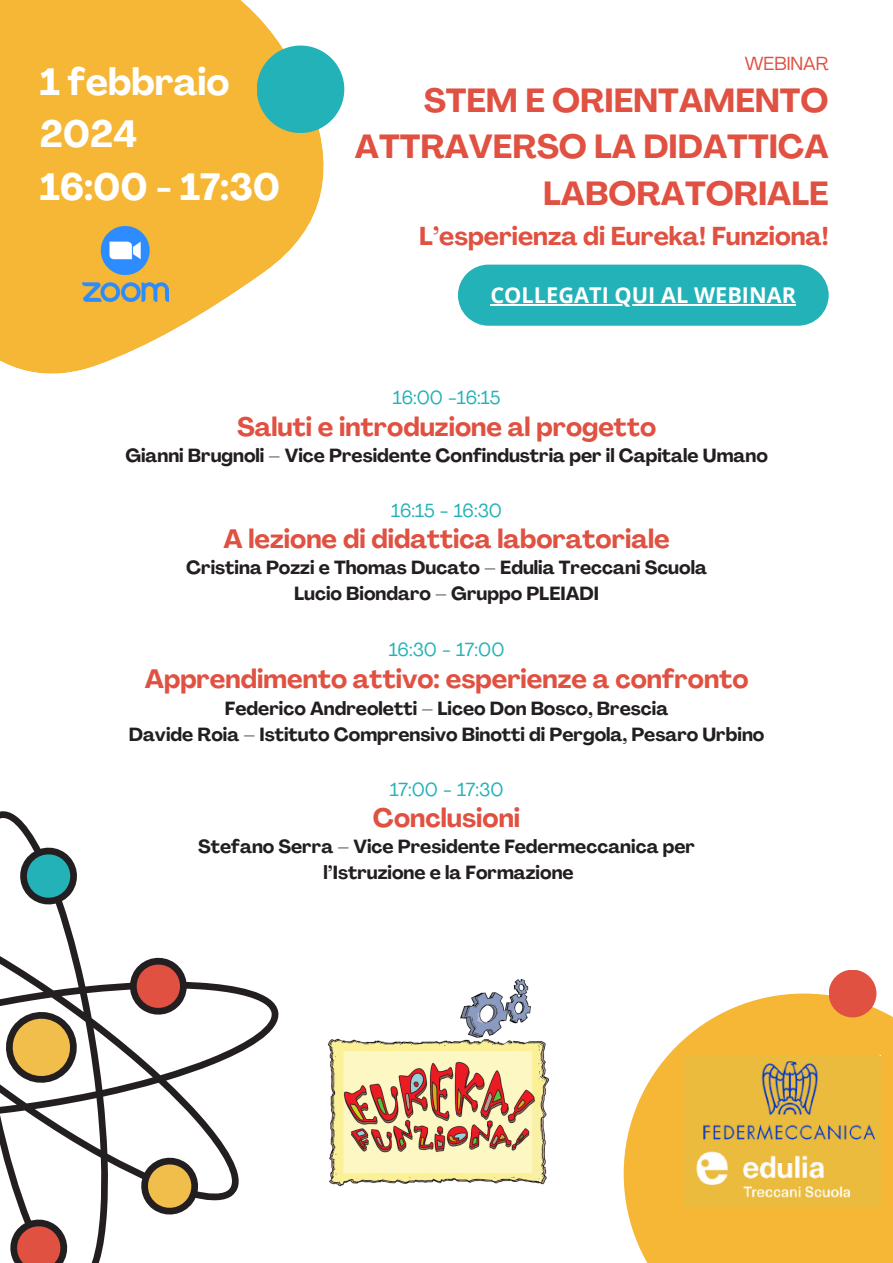
<style>
.page{position:relative;width:893px;height:1263px;background:#fff}
.page>*{position:absolute;margin:0;border:0;box-sizing:border-box;transform-origin:0 0}
.t1{font:700 37.5px/52.3px "Agrandir";color:#fff}
.t2{font:700 33px/46.1px "Agrandir";color:#e05142;text-align:right}
.t3{font:700 26.25px "Agrandir";color:#e05142}
.t4{font:700 25.5px "Agrandir";color:#e05142}
.t5{font:700 21.75px "Open Sans";color:#fff}
.t6{font:700 18.75px/25.9px "Agrandir";color:#231f20;text-align:center}
.t7{font:18.75px "Agrandir";color:#22b2b8}
.t8{font:18.75px "Agrandir";color:#e05142}
</style>
<div class="page">
<img style="left:344px;top:979px;width:205px;height:206px">
<svg style="left:623px;top:993px;width:270px;height:270px;fill:#f6b737"></svg>
<img style="left:683px;top:1055px;width:197px;height:152px">
<svg style="left:327px;top:1038px;width:17px;height:149px;fill:#fcf097"></svg>
<svg style="left:0;top:811px;width:279px;height:452px"></svg>
<svg style="left:0;top:0;width:324px;height:374px;fill:#f6b737"></svg>
<div style="left:257px;top:46px;width:87px;height:87px;background:#22b2b8;border-radius:50%"></div>
<img style="left:83px;top:226px;width:86px;height:75px">
<div style="left:458px;top:265px;width:370px;height:61px;background:#22b2b8"></div>
<hr style="left:490px;top:304px;width:306px;height:2px;background:#fff">
<div style="left:828px;top:970px;width:48px;height:47px;background:#e05142;border-radius:50%"></div>
<h3 class="t1" style="left:40px;top:59px;width:242px">1 febbraio<br>2024<br>16:00 - 17:30</h3>
<p class="t8" style="left:745px;top:56px;width:85px">WEBINAR</p>
<h5 class="t2" style="left:355px;top:81px;width:475px">STEM E ORIENTAMENTO<br>ATTRAVERSO LA DIDATTICA<br>LABORATORIALE</h5>
<h2 class="t4" style="left:419px;top:226px;width:411px">L’esperienza di Eureka! Funziona!</h2>
<p class="t5" style="left:490px;top:280px;width:307px">COLLEGATI QUI AL WEBINAR</p>
<p class="t7" style="left:393px;top:390px;width:109px">16:00 -16:15</p>
<h3 class="t3" style="left:237px;top:416px;width:420px">Saluti e introduzione al progetto</h3>
<h6 class="t6" style="left:125px;top:444px;width:644px">Gianni Brugnoli – Vice Presidente Confindustria per il Capitale Umano</h6>
<p class="t7" style="left:391px;top:503px;width:112px">16:15 - 16:30</p>
<h3 class="t3" style="left:223px;top:529px;width:448px">A lezione di didattica laboratoriale</h3>
<h6 class="t6" style="left:186px;top:557px;width:522px">Cristina Pozzi e Thomas Ducato – Edulia Treccani Scuola<br>Lucio Biondaro – Gruppo PLEIADI</h6>
<p class="t7" style="left:389px;top:641px;width:117px">16:30 - 17:00</p>
<h3 class="t3" style="left:145px;top:668px;width:605px">Apprendimento attivo: esperienze a confronto</h3>
<h6 class="t6" style="left:129px;top:697px;width:637px">Federico Andreoletti – Liceo Don Bosco, Brescia<br>Davide Roia – Istituto Comprensivo Binotti di Pergola, Pesaro Urbino</h6>
<p class="t7" style="left:390px;top:782px;width:115px">17:00 - 17:30</p>
<h3 class="t3" style="left:373px;top:807px;width:149px">Conclusioni</h3>
<h6 class="t6" style="left:198px;top:836px;width:498px">Stefano Serra – Vice Presidente Federmeccanica per l’Istruzione e la Formazione</h6>
</div>
